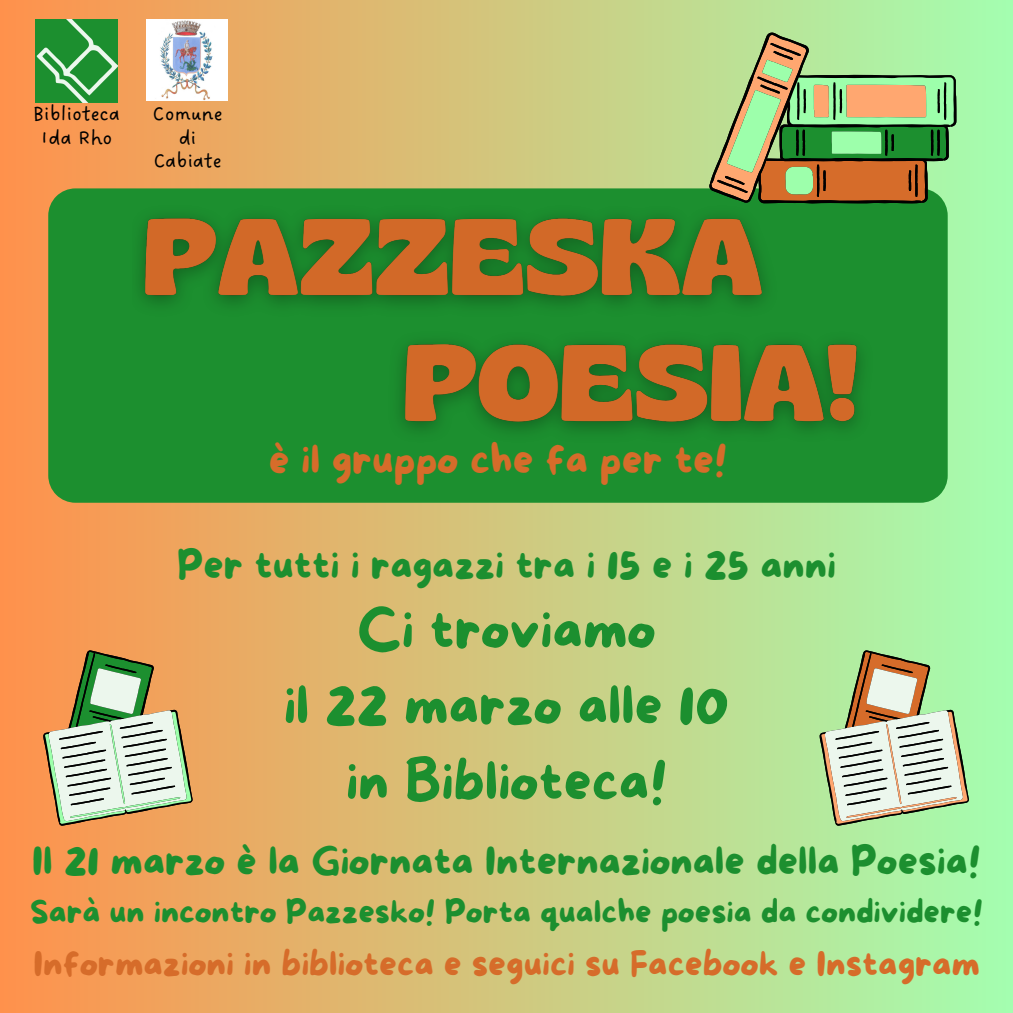
<style>
.page{position:relative;width:1013px;height:1013px;background:#fff}
.page>*{position:absolute;margin:0;border:0;box-sizing:border-box;transform-origin:0 0}
.t1{font:54.62px/75.9px "More Sugar";color:#1c8f2f;text-align:center}
.t2{font:40.62px "More Sugar";color:#d66c2a}
.t3{font:39.62px "More Sugar";color:#1c8f2f}
.t4{font:34.88px "More Sugar";color:#d66c2a}
.t5{font:32.12px "More Sugar";color:#1c8f2f}
.t6{font:21px/23.5px "DO Sans Regular";color:#000;text-align:center}
</style>
<div class="page">
<div style="left:0;top:0;width:1012px;height:1012px;background:linear-gradient(to right,#ff914c,#a3feb0)"></div>
<img style="left:35px;top:19px;width:83px;height:84px">
<svg style="left:48px;top:188px;width:899px;height:314px;background:#218f2f"></svg>
<svg style="left:819px;top:650px;width:149px;height:175px;background:#bdcba5"></svg>
<img style="left:132px;top:188px;width:752px;height:262px">
<svg style="left:709px;top:33px;width:247px;height:170px;background:#86b779"></svg>
<svg style="left:711px;top:35px;width:242px;height:167px;background:#9aad6b"></svg>
<img style="left:146px;top:19px;width:82px;height:82px">
<svg style="left:43px;top:650px;width:149px;height:175px;background:#c0b68f"></svg>
<p class="t6" style="left:33px;top:102px;width:89px;line-height:24.2px">Biblioteca<br>Ida Rho</p>
<p class="t6" style="left:153px;top:103px;width:71px">Comune di<br>Cabiate</p>
<p class="t2" style="left:269px;top:438px;width:460px">è il gruppo che fa per te!</p>
<p class="t3" style="left:177px;top:544px;width:660px">Per tutti i ragazzi tra i 15 e i 25 anni</p>
<p class="t1" style="left:284px;top:594px;width:447px">Ci troviamo<br>il 22 marzo alle 10 in Biblioteca!</p>
<p class="t3" style="left:32px;top:839px;width:950px">Il 21 marzo è la Giornata Internazionale della Poesia!</p>
<p class="t5" style="left:30px;top:894px;width:954px">Sarà un incontro Pazzesko! Porta qualche poesia da condividere!</p>
<p class="t4" style="left:34px;top:945px;width:948px">Informazioni in biblioteca e seguici su Facebook e Instagram</p>
</div>
